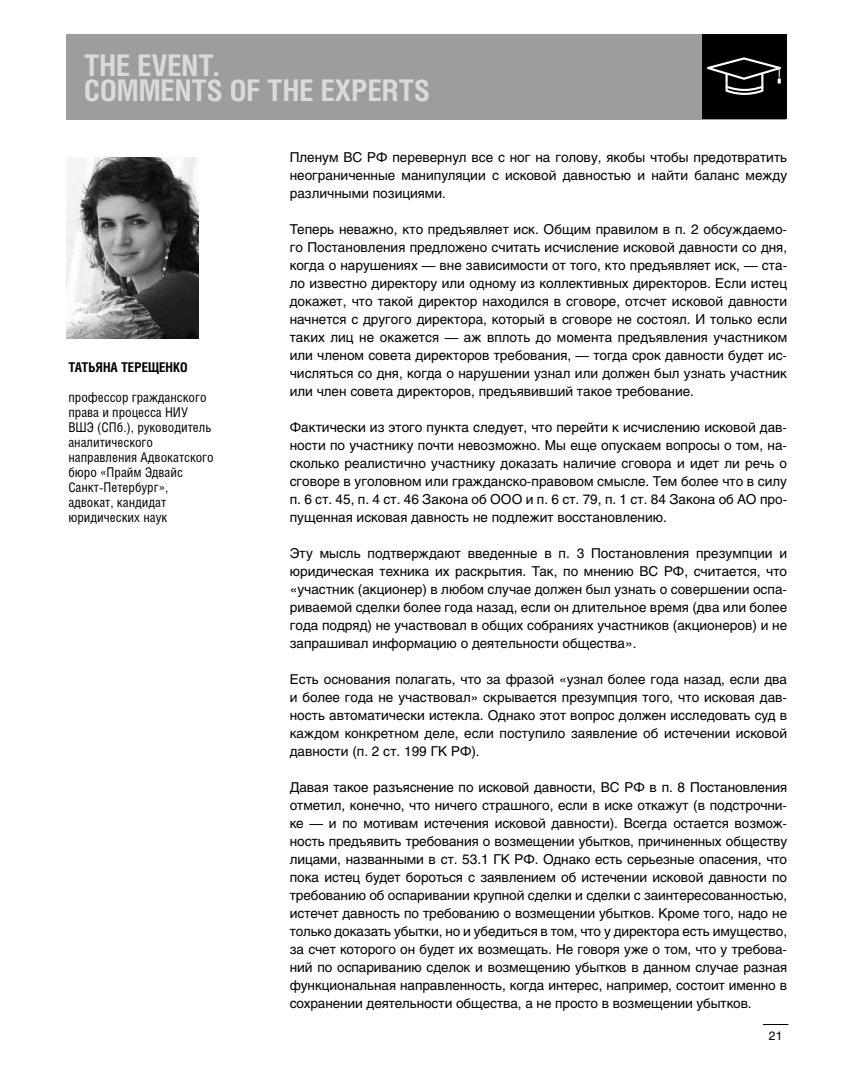
<style>
.page{position:relative;width:851px;height:1089px;background:#fff}
.page>*{position:absolute;margin:0;border:0;box-sizing:border-box;transform-origin:0 0}
.t1{font:700 30px/25.5px "Helios Cond";color:#dadada}
.t2{font:13.5px/18px "Helios";color:#000;text-align:justify}
.t3{font:13.5px/15px "Helios Cond";color:#000}
.t4{font:700 13.5px "Helios Cond";color:#000}
.t5{font:12px "Helios";color:#000}
</style>
<div class="page">
<svg style="left:762px;top:1024px;width:26px;height:1px"></svg>
<div style="left:66px;top:34px;width:719px;height:85px;background:#9d9d9c"></div>
<div style="left:702px;top:34px;width:84px;height:85px;background:#000"></div>
<svg style="left:707px;top:56px;width:80px;height:40px"></svg>
<img style="left:66px;top:157px;width:132px;height:181px">
<h1 class="t1" style="left:84px;top:52px;width:347px">THE EVENT.<br>COMMENTS OF THE EXPERTS</h1>
<p class="t4" style="left:68px;top:359px;width:121px">ТАТЬЯНА ТЕРЕЩЕНКО</p>
<p class="t3" style="left:68px;top:389px;width:147px">профессор гражданского права и процесса НИУ<br>ВШЭ (СПб.), руководитель аналитического направления Адвокатского бюро «Прайм Эдвайс<br>Санкт-Петербург», адвокат, кандидат юридических наук</p>
<p class="t2" style="left:290px;top:148px;width:499px">Пленум ВС РФ перевернул все с ног на голову, якобы чтобы предотвратить неограниченные манипуляции с исковой давностью и найти баланс между различными позициями.</p>
<p class="t2" style="left:290px;top:220px;width:499px">Теперь неважно, кто предъявляет иск. Общим правилом в п. 2 обсуждаемо&shy;го Постановления предложено считать исчисление исковой давности со дня, когда о нарушениях — вне зависимости от того, кто предъявляет иск, — ста&shy;ло известно директору или одному из коллективных директоров. Если истец докажет, что такой директор находился в сговоре, отсчет исковой давности начнется с другого директора, который в сговоре не состоял. И только если таких лиц не окажется — аж вплоть до момента предъявления участником или членом совета директоров требования, — тогда срок давности будет ис&shy;числяться со дня, когда о нарушении узнал или должен был узнать участник или член совета директоров, предъявивший такое требование.</p>
<p class="t2" style="left:290px;top:418px;width:499px">Фактически из этого пункта следует, что перейти к исчислению исковой дав&shy;ности по участнику почти невозможно. Мы еще опускаем вопросы о том, на&shy;сколько реалистично участнику доказать наличие сговора и идет ли речь о сговоре в уголовном или гражданско-правовом смысле. Тем более что в силу п. 6 ст. 45, п. 4 ст. 46 Закона об ООО и п. 6 ст. 79, п. 1 ст. 84 Закона об АО про&shy;пущенная исковая давность не подлежит восстановлению.</p>
<p class="t2" style="left:290px;top:544px;width:499px">Эту мысль подтверждают введенные в п. 3 Постановления презумпции и юридическая техника их раскрытия. Так, по мнению ВС РФ, считается, что «участник (акционер) в любом случае должен был узнать о совершении оспа&shy;риваемой сделки более года назад, если он длительное время (два или более года подряд) не участвовал в общих собраниях участников (акционеров) и не запрашивал информацию о деятельности общества».</p>
<p class="t2" style="left:290px;top:670px;width:499px">Есть основания полагать, что за фразой «узнал более года назад, если два и более года не участвовал» скрывается презумпция того, что исковая дав&shy;ность автоматически истекла. Однако этот вопрос должен исследовать суд в каждом конкретном деле, если поступило заявление об истечении исковой давности (п. 2 ст. 199 ГК РФ).</p>
<p class="t2" style="left:290px;top:778px;width:499px">Давая такое разъяснение по исковой давности, ВС РФ в п. 8 Постановления отметил, конечно, что ничего страшного, если в иске откажут (в подстрочни&shy;ке — и по мотивам истечения исковой давности). Всегда остается возмож&shy;ность предъявить требования о возмещении убытков, причиненных обществу лицами, названными в ст. 53.1 ГК РФ. Однако есть серьезные опасения, что пока истец будет бороться с заявлением об истечении исковой давности по требованию об оспаривании крупной сделки и сделки с заинтересованностью, истечет давность по требованию о возмещении убытков. Кроме того, надо не только доказать убытки, но и убедиться в том, что у директора есть имущество, за счет которого он будет их возмещать. Не говоря уже о том, что у требова&shy;ний по оспариванию сделок и возмещению убытков в данном случае разная функциональная направленность, когда интерес, например, состоит именно в сохранении деятельности общества, а не просто в возмещении убытков.</p>
<p class="t5" style="left:768px;top:1027px;width:15px">21</p>
</div>
